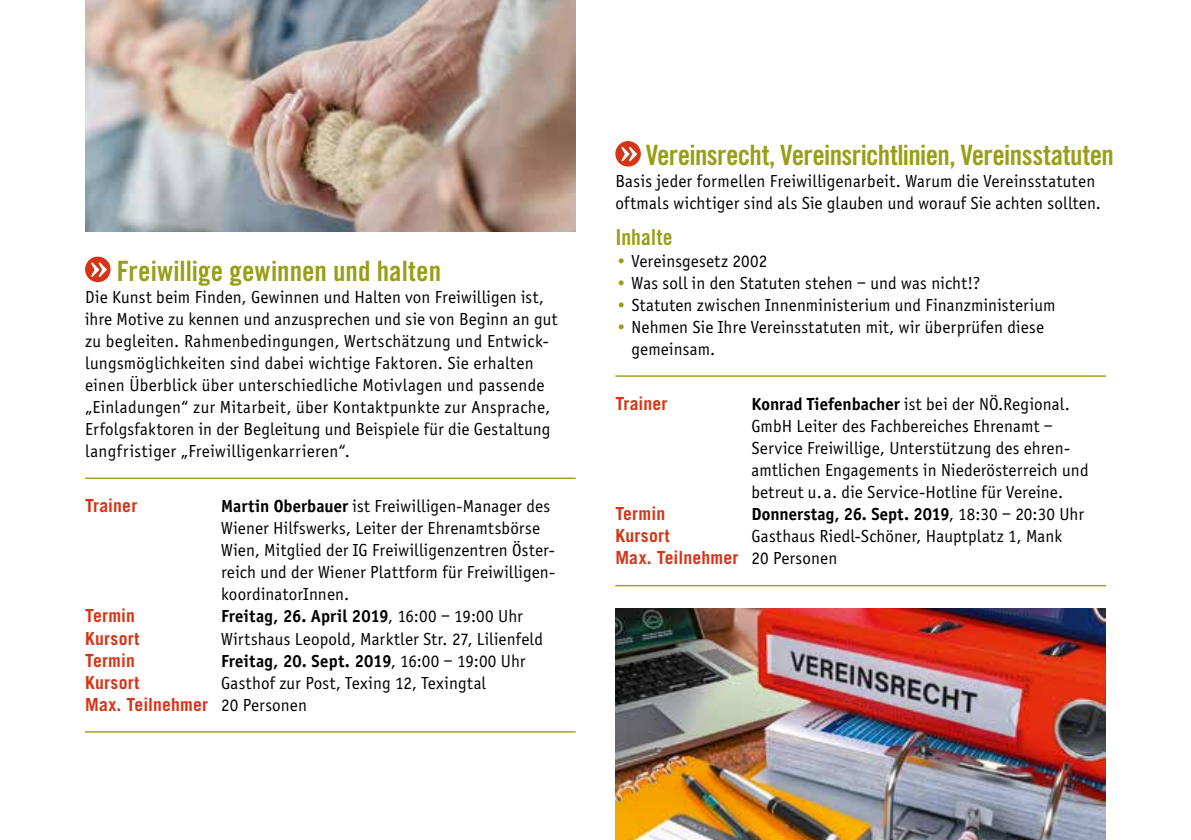
<style>
.page{position:relative;width:1191px;height:840px;background:#fff}
.page>*{position:absolute;margin:0;border:0;box-sizing:border-box;transform-origin:0 0}
.t1{font:28px "Trade Gothic Bold Cond Twenty";letter-spacing:-.015em;color:#989e16}
.t2{font:22px "Trade Gothic Bold Cond Twenty";letter-spacing:.005em;color:#989e16}
.t3{font:18px/22px "Officina Sans";letter-spacing:.015em;color:#000}
.t4{font:700 18px "Officina Sans";letter-spacing:.01em;color:#000}
.t5{font:700 18px "Trade Gothic";letter-spacing:.01em;color:#d73417}
.s1{font-weight:700}
.s2{font-weight:400}
.s3{font-family:"Officina Sans";font-weight:400;color:#000}
.s4{color:#989e16}
</style>
<div class="page">
<img style="left:85px;top:0;width:490px;height:231px">
<div style="left:85px;top:256px;width:26px;height:26px;background:#d73417;border-radius:50%"></div>
<svg style="left:91px;top:262px;width:16px;height:15px"></svg>
<hr style="left:85px;top:477px;width:490px;height:1px;background:#989e16">
<hr style="left:85px;top:730px;width:490px;height:2px;background:#989e16">
<div style="left:615px;top:141px;width:26px;height:25px;background:#d73417;border-radius:50%"></div>
<svg style="left:621px;top:147px;width:16px;height:14px"></svg>
<hr style="left:615px;top:375px;width:491px;height:1px;background:#989e16">
<hr style="left:615px;top:584px;width:491px;height:2px;background:#989e16">
<img style="left:615px;top:608px;width:491px;height:231px">
<h1 class="t1" style="left:117px;top:253px;width:326px">Freiwillige gewinnen und halten</h1>
<p class="t3" style="left:85px;top:286px;width:474px">Die Kunst beim Finden, Gewinnen und Halten von Freiwilligen ist, ihre Motive zu kennen und anzusprechen und sie von Beginn an gut zu begleiten. Rahmenbedingungen, Wertschätzung und Entwick&shy;lungsmöglichkeiten sind dabei wichtige Faktoren. Sie erhalten einen Überblick über unterschiedliche Motivlagen und passende „Einladungen“ zur Mitarbeit, über Kontaktpunkte zur Ansprache, Erfolgsfaktoren in der Begleitung und Beispiele für die Gestaltung langfristiger „Freiwilligenkarrieren“.</p>
<p class="t5" style="left:85px;top:494px;width:54px">Trainer</p>
<p class="t3" style="left:221px;top:495px;width:335px"><span class="s1">Martin Oberbauer</span> ist Freiwilligen-Manager des Wiener Hilfswerks, Leiter der Ehrenamtsbörse Wien, Mitglied der IG Freiwilligenzentren Öster&shy;reich und der Wiener Plattform für Freiwilligen&shy;koordinatorInnen.</p>
<p class="t5" style="left:85px;top:604px;width:51px">Termin</p>
<p class="t4" style="left:221px;top:605px;width:303px">Freitag, 26. April 2019<span class="s2">, 16:00 – 19:00 Uhr</span></p>
<p class="t5" style="left:85px;top:626px;width:56px">Kursort</p>
<p class="t3" style="left:221px;top:627px;width:323px">Wirtshaus Leopold, Marktler Str. 27, Lilienfeld</p>
<p class="t5" style="left:85px;top:648px;width:51px">Termin</p>
<p class="t4" style="left:221px;top:649px;width:306px">Freitag, 20. Sept. 2019<span class="s2">, 16:00 – 19:00 Uhr</span></p>
<p class="t5" style="left:85px;top:670px;width:56px">Kursort</p>
<p class="t3" style="left:221px;top:671px;width:266px">Gasthof zur Post, Texing 12, Texingtal</p>
<p class="t5" style="left:85px;top:692px;width:223px">Max. Teilnehmer <span class="s3">20 Personen</span></p>
<h1 class="t1" style="left:645px;top:138px;width:470px">Vereinsrecht, Vereinsrichtlinien, Vereinsstatuten</h1>
<p class="t3" style="left:615px;top:170px;width:487px">Basis jeder formellen Freiwilligenarbeit. Warum die Vereinsstatuten oftmals wichtiger sind als Sie glauben und worauf Sie achten sollten.</p>
<p class="t2" style="left:615px;top:223px;width:59px">Inhalte</p>
<p class="t3" style="left:615px;top:250px;width:153px"><span class="s4">•</span> Vereinsgesetz 2002</p>
<p class="t3" style="left:615px;top:272px;width:366px"><span class="s4">•</span> Was soll in den Statuten stehen – und was nicht!?</p>
<p class="t3" style="left:615px;top:294px;width:441px"><span class="s4">•</span> Statuten zwischen Innenministerium und Finanzministerium</p>
<p class="t3" style="left:631px;top:316px;width:414px;text-indent:-16px"><span class="s4">•</span> Nehmen Sie Ihre Vereinsstatuten mit, wir überprüfen diese gemeinsam.</p>
<p class="t5" style="left:615px;top:392px;width:54px">Trainer</p>
<p class="t3" style="left:751px;top:393px;width:339px"><span class="s1">Konrad Tiefenbacher</span> ist bei der NÖ.Regional.<br>GmbH Leiter des Fachbereiches Ehrenamt – Service Freiwillige, Unterstützung des ehren&shy;amtlichen Engagements in Niederösterreich und betreut u. a. die Service-Hotline für Vereine.</p>
<p class="t5" style="left:615px;top:502px;width:51px">Termin</p>
<p class="t4" style="left:751px;top:503px;width:334px">Donnerstag, 26. Sept. 2019<span class="s2">, 18:30 – 20:30 Uhr</span></p>
<p class="t5" style="left:615px;top:524px;width:56px">Kursort</p>
<p class="t3" style="left:751px;top:525px;width:312px">Gasthaus Riedl-Schöner, Hauptplatz 1, Mank</p>
<p class="t5" style="left:615px;top:546px;width:223px">Max. Teilnehmer <span class="s3">20 Personen</span></p>
</div>
